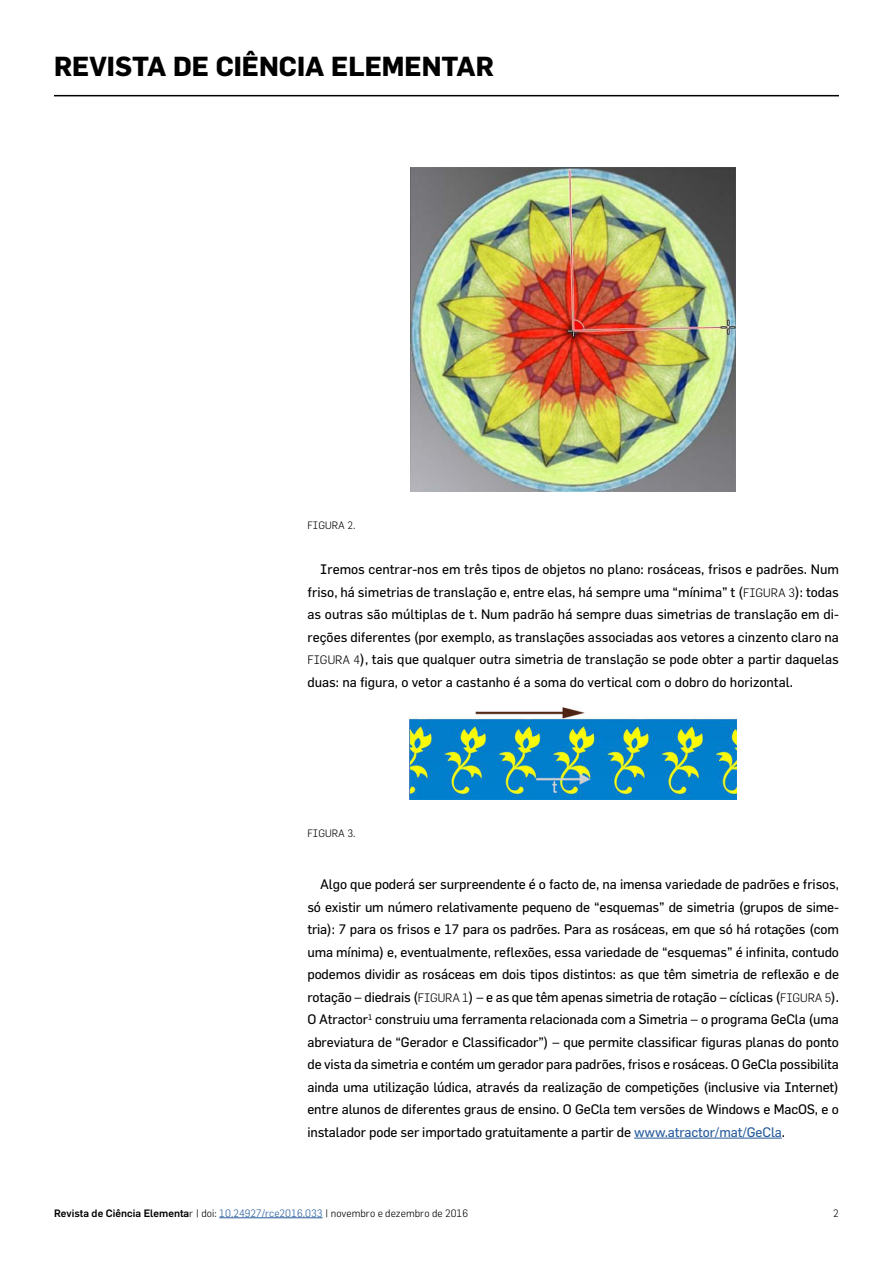
<style>
.page{position:relative;width:893px;height:1263px;background:#fff}
.page>*{position:absolute;margin:0;border:0;box-sizing:border-box;transform-origin:0 0}
.t1{font:700 27px "Flama";color:#000}
.t2{font:13.5px/22.5px "Flama";color:#000;text-align:justify}
.t3{font:300 10.5px "Flama";color:#000}
.s1{font-weight:300;font-size:12px}
.s2{color:#275b9b}
.s3{font-weight:500}
</style>
<div class="page">
<hr style="left:54px;top:95px;width:785px;height:1px;background:#000">
<hr style="left:219px;top:1217px;width:104px;height:1px;background:#275b9b">
<hr style="left:634px;top:1138px;width:148px;height:1px;background:#275b9b">
<img style="left:411px;top:168px;width:324px;height:324px">
<img style="left:409px;top:708px;width:328px;height:91px">
<h1 class="t1" style="left:54px;top:50px;width:441px">REVISTA DE CIÊNCIA ELEMENTAR</h1>
<p class="t3" style="left:307px;top:519px;width:49px">FIGURA 2.</p>
<p class="t2" style="left:307px;top:558px;width:533px;text-indent:13px">Iremos centrar-nos em três tipos de objetos no plano: rosáceas, frisos e padrões. Num friso, há simetrias de translação e, entre elas, há sempre uma “mínima” t (<span class="s1">FIGURA 3</span>): todas as outras são múltiplas de t. Num padrão há sempre duas simetrias de translação em di&shy;reções diferentes (por exemplo, as translações associadas aos vetores a cinzento claro na <span class="s1">FIGURA 4</span>), tais que qualquer outra simetria de translação se pode obter a partir daquelas duas: na figura, o vetor a castanho é a soma do vertical com o dobro do horizontal.</p>
<p class="t3" style="left:307px;top:827px;width:50px">FIGURA 3.</p>
<p class="t2" style="left:307px;top:873px;width:533px;text-indent:13px">Algo que poderá ser surpreendente é o facto de, na imensa variedade de padrões e frisos, só existir um número relativamente pequeno de “esquemas” de simetria (grupos de sime&shy;tria): 7 para os frisos e 17 para os padrões. Para as rosáceas, em que só há rotações (com uma mínima) e, eventualmente, reflexões, essa variedade de “esquemas” é infinita, contudo podemos dividir as rosáceas em dois tipos distintos: as que têm simetria de reflexão e de rotação – diedrais (<span class="s1">FIGURA 1</span>) – e as que têm apenas simetria de rotação – cíclicas (<span class="s1">FIGURA 5</span>).<br>O Atractor<sup>1</sup> construiu uma ferramenta relacionada com a Simetria – o programa GeCla (uma abreviatura de “Gerador e Classificador”) – que permite classificar figuras planas do ponto de vista da simetria e contém um gerador para padrões, frisos e rosáceas. O GeCla possibilita ainda uma utilização lúdica, através da realização de competições (inclusive via Internet) entre alunos de diferentes graus de ensino. O GeCla tem versões de Windows e MacOS, e o instalador pode ser importado gratuitamente a partir de <span class="s2">www.atractor/mat/GeCla</span>.</p>
<p class="t3" style="left:54px;top:1207px;width:416px"><span class="s3">Revista de Ciência Elementa</span>r | doi: <span class="s2">10.24927/rce2016.033</span> | novembro e dezembro de 2016</p>
<p class="t3" style="left:833px;top:1207px;width:7px">2</p>
</div>
